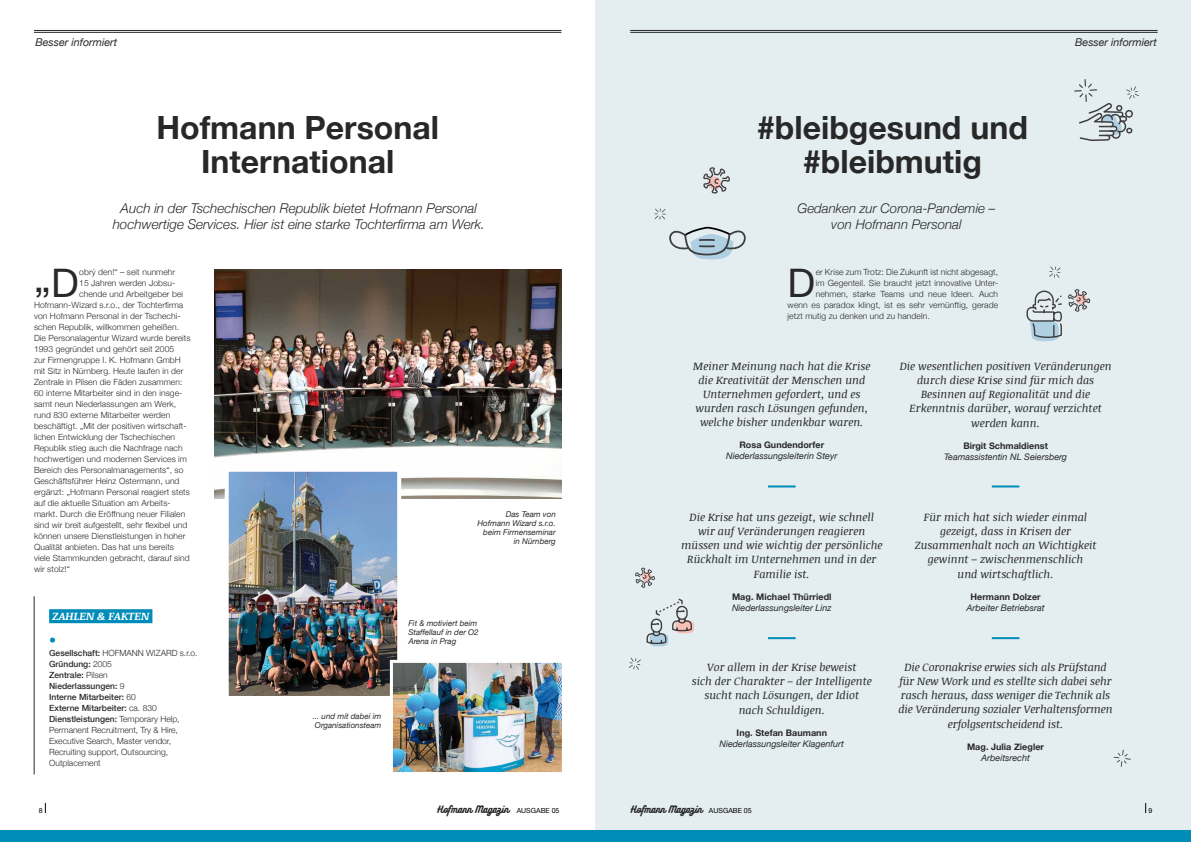
<style>
.page{position:relative;width:1191px;height:842px;background:#fff}
.page>*{position:absolute;margin:0;border:0;box-sizing:border-box;transform-origin:0 0}
.t1{font:39.3px "Helvetica Neue";color:#282829}
.t2{font:700 32px/34px "Helvetica Neue";color:#282829;text-align:center}
.t3{font:300 14px "Helvetica Neue";color:#008cb9}
.t4{font:italic 300 13.5px/16.2px "Helvetica Neue";color:#282829;text-align:center}
.t5{font:italic 300 13.3px/16px "Helvetica Neue";color:#282829;text-align:center}
.t6{font:italic 11px/14px "Noticia Text";color:#282829;text-align:center}
.t7{font:italic 700 11px "Noticia Text";color:#fff}
.t8{font:italic 10.8px "Helvetica Neue";color:#282829}
.t9{font:italic 9px "Helvetica Neue";color:#282829}
.t10{font:700 9px "Helvetica Neue";letter-spacing:.005em;color:#282829}
.t11{font:8.8px "Bukhari Script";color:#282829}
.t12{font:300 8.5px/11px "Helvetica Neue";letter-spacing:.01em;color:#282829}
.t13{font:italic 8px/9px "Helvetica Neue";color:#282829}
.t14{font:7px "Helvetica Neue";color:#000}
.s1{font-weight:500}
.s2{font-family:"Helvetica Neue";font-size:7px;color:#000}
</style>
<div class="page">
<div style="left:595px;top:0;width:596px;height:831px;background:#e4edef"></div>
<hr style="left:630px;top:30px;width:527px;height:1px;background:#282829">
<hr style="left:630px;top:32px;width:527px;height:1px;background:#282829">
<div style="left:0;top:830px;width:1191px;height:12px;background:#008cb9"></div>
<hr style="left:34px;top:30px;width:527px;height:1px;background:#282829">
<hr style="left:34px;top:32px;width:527px;height:1px;background:#282829">
<img style="left:214px;top:269px;width:347px;height:229px">
<img style="left:230px;top:473px;width:166px;height:222px">
<div style="left:225px;top:468px;width:176px;height:232px;border:4px solid #fff"></div>
<div style="left:49px;top:609px;width:103px;height:14px;background:#008cb9"></div>
<hr style="left:34px;top:596px;width:1px;height:178px;background:#282829">
<img style="left:394px;top:664px;width:167px;height:107px">
<div style="left:390px;top:660px;width:175px;height:115px;border:3px solid #fff"></div>
<svg style="left:669px;top:227px;width:77px;height:33px"></svg>
<svg style="left:1068px;top:289px;width:22px;height:23px"></svg>
<svg style="left:703px;top:167px;width:27px;height:27px"></svg>
<svg style="left:635px;top:568px;width:20px;height:20px"></svg>
<svg style="left:629px;top:658px;width:12px;height:12px"></svg>
<svg style="left:654px;top:208px;width:11px;height:11px"></svg>
<svg style="left:1049px;top:266px;width:11px;height:12px"></svg>
<svg style="left:1113px;top:750px;width:17px;height:17px"></svg>
<hr style="left:991px;top:485px;width:28px;height:2px;background:#008cb9">
<hr style="left:991px;top:637px;width:28px;height:2px;background:#008cb9">
<hr style="left:768px;top:485px;width:27px;height:2px;background:#008cb9">
<hr style="left:768px;top:637px;width:27px;height:2px;background:#008cb9">
<svg style="left:1074px;top:79px;width:65px;height:62px"></svg>
<svg style="left:1026px;top:290px;width:36px;height:51px"></svg>
<svg style="left:646px;top:598px;width:48px;height:48px"></svg>
<p class="t8" style="left:35px;top:36px;width:83px">Besser informiert</p>
<p class="t8" style="left:1075px;top:36px;width:83px">Besser informiert</p>
<h2 class="t2" style="left:156px;top:110px;width:284px">Hofmann Personal<br>International</h2>
<h2 class="t2" style="left:757px;top:110px;width:272px">#bleibgesund und #bleibmutig</h2>
<h3 class="t4" style="left:113px;top:200px;width:374px">Auch in der Tschechischen Republik bietet Hofmann Personal hochwertige Services. Hier ist eine starke Tochterfirma am Werk.</h3>
<h3 class="t5" style="left:797px;top:200px;width:199px">Gedanken zur Corona-Pandemie – von Hofmann Personal</h3>
<h1 class="t1" style="left:34px;top:257px;width:46px">„D</h1>
<p class="t12" style="left:79px;top:266px;width:98px">obrý den!“ – seit nunmehr</p>
<p class="t12" style="left:79px;top:277px;width:97px">15 Jahren werden Jobsu-</p>
<p class="t12" style="left:79px;top:288px;width:105px">chende und Arbeitgeber bei</p>
<p class="t12" style="left:34px;top:299px;width:151px">Hofmann-Wizard s.r.o., der Tochterfirma</p>
<p class="t12" style="left:34px;top:310px;width:148px">von Hofmann Personal in der Tschechi-</p>
<p class="t12" style="left:34px;top:321px;width:146px">schen Republik, willkommen geheißen.</p>
<p class="t12" style="left:34px;top:332px;width:158px">Die Personalagentur Wizard wurde bereits</p>
<p class="t12" style="left:34px;top:343px;width:142px">1993 gegründet und gehört seit 2005</p>
<p class="t12" style="left:34px;top:354px;width:148px">zur Firmengruppe I. K. Hofmann GmbH</p>
<p class="t12" style="left:34px;top:365px;width:151px">mit Sitz in Nürnberg. Heute laufen in der</p>
<p class="t12" style="left:34px;top:376px;width:150px">Zentrale in Pilsen die Fäden zusammen:</p>
<p class="t12" style="left:34px;top:387px;width:150px">60 interne Mitarbeiter sind in den insge-</p>
<p class="t12" style="left:34px;top:398px;width:144px">samt neun Niederlassungen am Werk,</p>
<p class="t12" style="left:34px;top:409px;width:138px">rund 830 externe Mitarbeiter werden</p>
<p class="t12" style="left:34px;top:420px;width:154px">beschäftigt. „Mit der positiven wirtschaft-</p>
<p class="t12" style="left:34px;top:431px;width:143px">lichen Entwicklung der Tschechischen</p>
<p class="t12" style="left:34px;top:442px;width:150px">Republik stieg auch die Nachfrage nach</p>
<p class="t12" style="left:34px;top:453px;width:154px">hochwertigen und modernen Services im</p>
<p class="t12" style="left:34px;top:464px;width:151px">Bereich des Personalmanagements“, so</p>
<p class="t12" style="left:34px;top:475px;width:147px">Geschäftsführer Heinz Ostermann, und</p>
<p class="t12" style="left:34px;top:486px;width:157px">ergänzt: „Hofmann Personal reagiert stets</p>
<p class="t12" style="left:34px;top:497px;width:138px">auf die aktuelle Situation am Arbeits-</p>
<p class="t12" style="left:34px;top:508px;width:153px">markt. Durch die Eröffnung neuer Filialen</p>
<p class="t12" style="left:34px;top:519px;width:155px">sind wir breit aufgestellt, sehr flexibel und</p>
<p class="t12" style="left:34px;top:530px;width:153px">können unsere Dienstleistungen in hoher</p>
<p class="t12" style="left:34px;top:541px;width:141px">Qualität anbieten. Das hat uns bereits</p>
<p class="t12" style="left:34px;top:552px;width:157px">viele Stammkunden gebracht, darauf sind</p>
<p class="t12" style="left:34px;top:563px;width:37px">wir stolz!“</p>
<p class="t7" style="left:52px;top:608px;width:99px">ZAHLEN &amp; FAKTEN</p>
<h3 class="t3" style="left:49px;top:631px;width:8px">•</h3>
<p class="t12" style="left:49px;top:647px;width:150px"><span class="s1">Gesellschaft:</span> HOFMANN WIZARD s.r.o.<br><span class="s1">Gründung:</span> 2005<br><span class="s1">Zentrale:</span> Pilsen<br><span class="s1">Niederlassungen:</span> 9<br><span class="s1">Interne Mitarbeiter:</span> 60<br><span class="s1">Externe Mitarbeiter:</span> ca. 830<br><span class="s1">Dienstleistungen:</span> Temporary Help,<br>Permanent Recruitment, Try &amp; Hire,<br>Executive Search, Master vendor,<br>Recruiting support, Outsourcing,<br>Outplacement</p>
<p class="t13" style="left:477px;top:509px;width:80px;text-align:right">Das Team von<br>Hofmann Wizard s.r.o. beim Firmenseminar in Nürnberg</p>
<p class="t13" style="left:408px;top:619px;width:72px">Fit &amp; motiviert beim<br>Staffellauf in der O2<br>Arena in Prag</p>
<p class="t13" style="left:313px;top:712px;width:70px">... und mit dabei im<br>Organisationsteam</p>
<h1 class="t1" style="left:787px;top:260px;width:29px">D</h1>
<p class="t12" style="left:815px;top:266px;width:184px">er Krise zum Trotz: Die Zukunft ist nicht abgesagt,</p>
<p class="t12" style="left:815px;top:277px;width:184px">im Gegenteil. Sie braucht jetzt innovative Unter-</p>
<p class="t12" style="left:815px;top:288px;width:184px">nehmen, starke Teams und neue Ideen. Auch</p>
<p class="t12" style="left:787px;top:299px;width:212px">wenn es paradox klingt, ist es sehr vernünftig, gerade</p>
<p class="t12" style="left:787px;top:310px;width:144px">jetzt mutig zu denken und zu handeln.</p>
<p class="t6" style="left:693px;top:359px;width:179px">Meiner Meinung nach hat die Krise die Kreativität der Menschen und<br>Unternehmen gefordert, und es wurden rasch Lösungen gefunden, welche bisher undenkbar waren.</p>
<p class="t10" style="left:739px;top:439px;width:86px">Rosa Gundendorfer</p>
<p class="t9" style="left:726px;top:451px;width:113px">Niederlassungsleiterin Steyr</p>
<p class="t6" style="left:899px;top:359px;width:213px">Die wesentlichen positiven Veränderungen durch diese Krise sind für mich das Besinnen auf Regionalität und die Erkenntnis darüber, worauf verzichtet</p>
<p class="t6" style="left:971px;top:416px;width:70px">werden kann.</p>
<p class="t10" style="left:963px;top:440px;width:86px">Birgit Schmaldienst</p>
<p class="t9" style="left:944px;top:452px;width:124px">Teamassistentin NL Seiersberg</p>
<p class="t6" style="left:681px;top:510px;width:203px">Die Krise hat uns gezeigt, wie schnell wir auf Veränderungen reagieren müssen und wie wichtig der persönliche Rückhalt im Unternehmen und in der</p>
<p class="t6" style="left:753px;top:567px;width:58px">Familie ist.</p>
<p class="t10" style="left:732px;top:591px;width:101px">Mag. Michael Thürriedl</p>
<p class="t9" style="left:732px;top:602px;width:101px">Niederlassungsleiter Linz</p>
<p class="t6" style="left:914px;top:510px;width:183px">Für mich hat sich wieder einmal gezeigt, dass in Krisen der<br>Zusammenhalt noch an Wichtigkeit gewinnt – zwischenmenschlich</p>
<p class="t6" style="left:957px;top:567px;width:98px">und wirtschaftlich.</p>
<p class="t10" style="left:970px;top:591px;width:72px">Hermann Dolzer</p>
<p class="t9" style="left:966px;top:602px;width:80px">Arbeiter Betriebsrat</p>
<p class="t6" style="left:692px;top:660px;width:182px">Vor allem in der Krise beweist<br>sich der Charakter – der Intelligente sucht nach Lösungen, der Idiot</p>
<p class="t6" style="left:738px;top:703px;width:88px">nach Schuldigen.</p>
<p class="t10" style="left:736px;top:728px;width:92px">Ing. Stefan Baumann</p>
<p class="t9" style="left:719px;top:739px;width:126px">Niederlassungsleiter Klagenfurt</p>
<p class="t6" style="left:898px;top:660px;width:216px">Die Coronakrise erwies sich als Prüfstand für New Work und es stellte sich dabei sehr rasch heraus, dass weniger die Technik als die Veränderung sozialer Verhaltensformen</p>
<p class="t6" style="left:948px;top:717px;width:117px">erfolgsentscheidend ist.</p>
<p class="t10" style="left:967px;top:742px;width:79px">Mag. Julia Ziegler</p>
<p class="t9" style="left:981px;top:753px;width:50px">Arbeitsrecht</p>
<p class="t14" style="left:39px;top:806px;width:5px">8</p>
<p class="t11" style="left:437px;top:804px;width:123px">Hofmann Magazin <span class="s2">AUSGABE 05</span></p>
<p class="t11" style="left:631px;top:804px;width:122px">Hofmann Magazin <span class="s2">AUSGABE 05</span></p>
<p class="t14" style="left:1148px;top:806px;width:5px">9</p>
</div>
